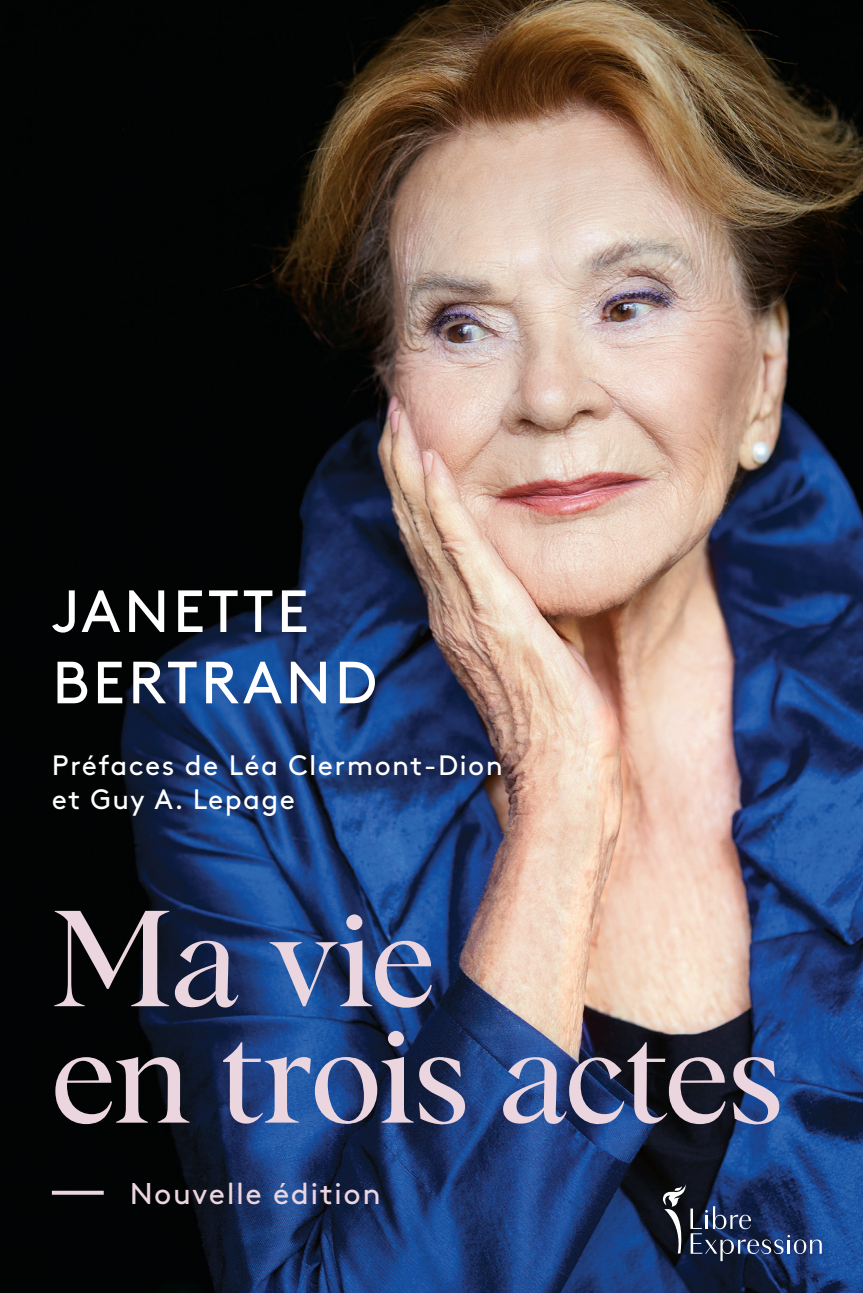
<style>
.page{position:relative;width:863px;height:1293px;background:#fff}
.page>*{position:absolute;margin:0;border:0;box-sizing:border-box;transform-origin:0 0}
.t1{font:133.4px/116.4px "Albra";letter-spacing:-.01em;color:#ebd5df}
.t2{font:59.4px/71.2px "Brown";letter-spacing:.055em;color:#fff}
.t3{font:30px "Brown";letter-spacing:.05em;color:#ebd5df}
.t4{font:28px/33.6px "Brown";letter-spacing:.05em;color:#fff}
</style>
<div class="page">
<img style="left:0;top:0;width:862px;height:1293px">
<svg style="left:662px;top:1184px;width:159px;height:77px;background:#2b3b5e"></svg>
<svg style="left:52px;top:1190px;width:52px;height:4px"></svg>
<h2 class="t2" style="left:52px;top:571px;width:326px">JANETTE<br>BERTRAND</h2>
<p class="t4" style="left:52px;top:746px;width:452px">Préfaces de Léa Clermont-Dion et Guy A. Lepage</p>
<h1 class="t1" style="left:52px;top:892px;width:732px">Ma vie<br>en trois actes</h1>
<p class="t3" style="left:130px;top:1170px;width:252px">Nouvelle édition</p>
</div>
